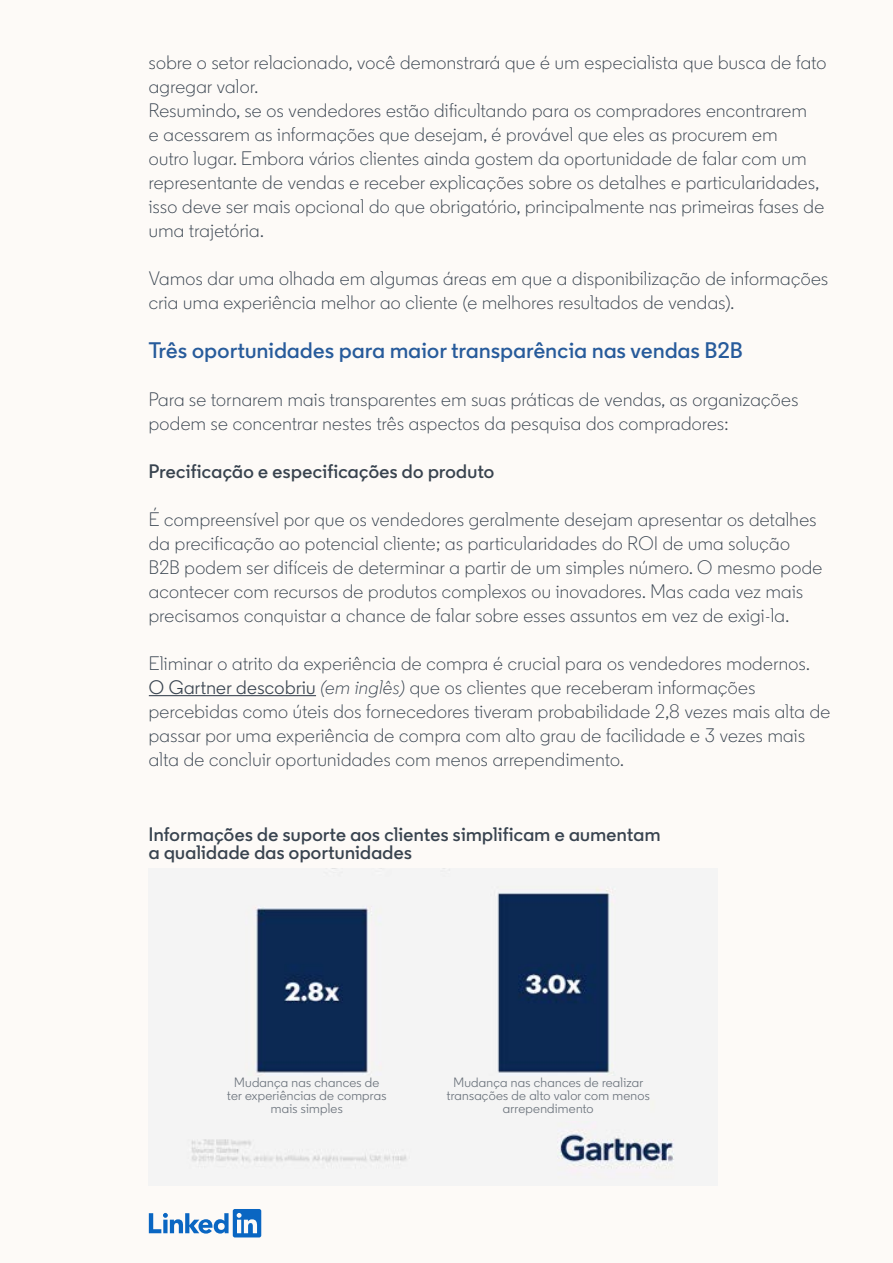
<style>
.page{position:relative;width:893px;height:1263px;background:#fdfaf7}
.page>*{position:absolute;margin:0;border:0;box-sizing:border-box;transform-origin:0 0}
.t1{font:600 22.5px "Community";letter-spacing:.02em;color:#275b9b}
.t2{font:300 19.5px/24px "Community";letter-spacing:.02em;color:#38434f}
.t3{font:600 19.5px/18px "Community";letter-spacing:.02em;color:#38434f}
.t4{font:13.5px/13.2px "Community";letter-spacing:.02em;color:#6a727b;text-align:center}
.s1{font-weight:400}
.s2{font-style:italic}
</style>
<div class="page">
<hr style="left:149px;top:695px;width:167px;height:1px;background:#38434f">
<svg style="left:149px;top:1209px;width:112px;height:28px"></svg>
<img style="left:187px;top:869px;width:488px;height:303px">
<div style="left:205px;top:1076px;width:204px;height:45px;background:#f4f4f4"></div>
<div style="left:446px;top:1076px;width:204px;height:45px;background:#f4f4f4"></div>
<p class="t2" style="left:149px;top:50px;width:679px">sobre o setor relacionado, você demonstrará que é um especialista que busca de fato agregar valor.<br>Resumindo, se os vendedores estão dificultando para os compradores encontrarem<br>e acessarem as informações que desejam, é provável que eles as procurem em<br>outro lugar. Embora vários clientes ainda gostem da oportunidade de falar com um representante de vendas e receber explicações sobre os detalhes e particularidades, isso deve ser mais opcional do que obrigatório, principalmente nas primeiras fases de uma trajetória.</p>
<p class="t2" style="left:149px;top:266px;width:681px">Vamos dar uma olhada em algumas áreas em que a disponibilização de informações cria uma experiência melhor ao cliente (e melhores resultados de vendas).</p>
<p class="t1" style="left:149px;top:336px;width:595px">Três oportunidades para maior transparência nas vendas B2B</p>
<p class="t2" style="left:149px;top:388px;width:651px">Para se tornarem mais transparentes em suas práticas de vendas, as organizações podem se concentrar nestes três aspectos da pesquisa dos compradores:</p>
<p class="t3" style="left:149px;top:462px;width:347px">Precificação e especificações do produto</p>
<p class="t2" style="left:149px;top:507px;width:675px">É compreensível por que os vendedores geralmente desejam apresentar os detalhes da precificação ao potencial cliente; as particularidades do ROI de uma solução B2B podem ser difíceis de determinar a partir de um simples número. O mesmo pode acontecer com recursos de produtos complexos ou inovadores. Mas cada vez mais precisamos conquistar a chance de falar sobre esses assuntos em vez de exigi-la.</p>
<p class="t2" style="left:149px;top:651px;width:683px">Eliminar o atrito da experiência de compra é crucial para os vendedores modernos.<br><span class="s1">O Gartner descobriu</span> <span class="s2">(em inglês)</span> que os clientes que receberam informações percebidas como úteis dos fornecedores tiveram probabilidade 2,8 vezes mais alta de passar por uma experiência de compra com alto grau de facilidade e 3 vezes mais alta de concluir oportunidades com menos arrependimento.</p>
<p class="t3" style="left:149px;top:825px;width:513px">Informações de suporte aos clientes simplificam e aumentam a qualidade das oportunidades</p>
<p class="t4" style="left:227px;top:1075px;width:161px">Mudança nas chances de ter experiências de compras mais simples</p>
<p class="t4" style="left:447px;top:1075px;width:204px">Mudança nas chances de realizar transações de alto valor com menos arrependimento</p>
</div>
